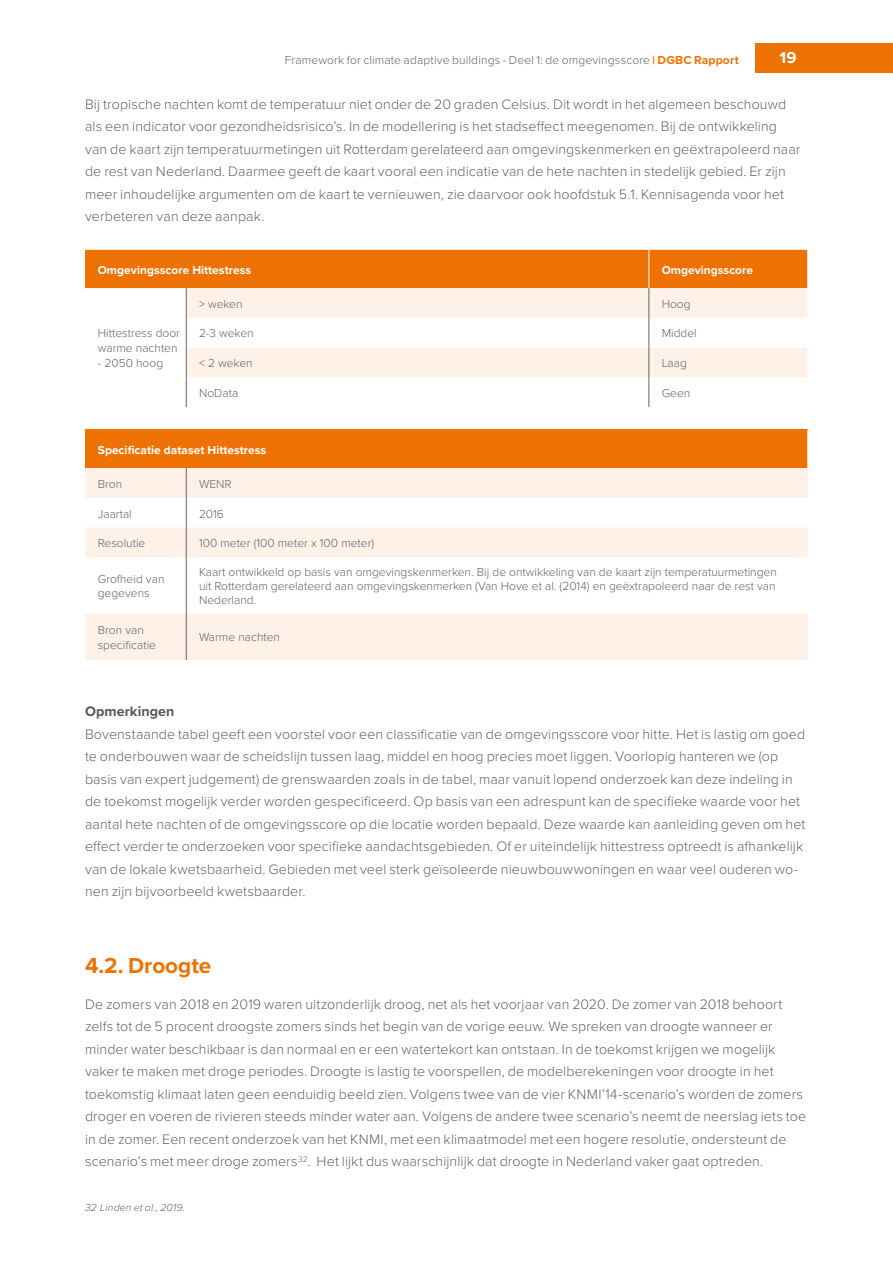
<style>
.page{position:relative;width:893px;height:1263px;background:#fff}
.page>*{position:absolute;margin:0;border:0;box-sizing:border-box;transform-origin:0 0}
.t1{font:700 22.5px "Proxima Nova";color:#ee7203}
.t2{font:700 16.5px "Proxima Nova";color:#fff}
.t3{font:300 14.25px/22.5px "Proxima Nova";letter-spacing:.005em;color:#646363}
.t4{font:700 14.25px "Proxima Nova";letter-spacing:.005em;color:#575756}
.t5{font:300 12px/14.4px "Proxima Nova";color:#646363}
.t6{font:700 12px "Proxima Nova";color:#fff}
.t7{font:italic 300 10.5px "Proxima Nova";letter-spacing:.015em;color:#646363}
.s1{font-weight:700;color:#ee7203}
</style>
<div class="page">
<div style="left:755px;top:43px;width:138px;height:30px;background:#ee7203"></div>
<div style="left:85px;top:250px;width:722px;height:38px;background:#ee7203"></div>
<svg style="left:187px;top:288px;width:620px;height:89px;fill:#fef1e8"></svg>
<hr style="left:649px;top:250px;width:1px;height:38px;background:#fff">
<hr style="left:186px;top:288px;width:1px;height:30px;background:#646363">
<hr style="left:649px;top:288px;width:1px;height:30px;background:#646363">
<hr style="left:186px;top:318px;width:1px;height:30px;background:#646363">
<hr style="left:649px;top:318px;width:1px;height:30px;background:#646363">
<svg style="left:186px;top:348px;width:1px;height:29px"></svg>
<svg style="left:649px;top:348px;width:1px;height:29px"></svg>
<hr style="left:186px;top:377px;width:1px;height:30px;background:#646363">
<hr style="left:649px;top:377px;width:1px;height:30px;background:#646363">
<div style="left:85px;top:430px;width:723px;height:38px;background:#ee7203"></div>
<svg style="left:85px;top:468px;width:723px;height:192px;fill:#fef1e8"></svg>
<hr style="left:807px;top:430px;width:1px;height:38px;background:#fff">
<hr style="left:186px;top:468px;width:1px;height:30px;background:#646363">
<hr style="left:186px;top:498px;width:1px;height:30px;background:#646363">
<svg style="left:186px;top:528px;width:1px;height:29px"></svg>
<hr style="left:186px;top:557px;width:1px;height:56px;background:#646363">
<hr style="left:186px;top:613px;width:1px;height:47px;background:#646363">
<p class="t5" style="left:285px;top:52px;width:455px">Framework for climate adaptive buildings - Deel 1: de omgevingsscore <span class="s1">| DGBC Rapport</span></p>
<p class="t2" style="left:779px;top:45px;width:18px">19</p>
<p class="t3" style="left:85px;top:92px;width:717px">Bij tropische nachten komt de temperatuur niet onder de 20 graden Celsius. Dit wordt in het algemeen beschouwd als een indicator voor gezondheidsrisico’s. In de modellering is het stadseffect meegenomen. Bij de ontwikkeling van de kaart zijn temperatuurmetingen uit Rotterdam gerelateerd aan omgevingskenmerken en geëxtrapoleerd naar de rest van Nederland. Daarmee geeft de kaart vooral een indicatie van de hete nachten in stedelijk gebied. Er zijn meer inhoudelijke argumenten om de kaart te vernieuwen, zie daarvoor ook hoofdstuk 5.1. Kennisagenda voor het verbeteren van deze aanpak.</p>
<p class="t6" style="left:98px;top:261px;width:155px">Omgevingsscore Hittestress</p>
<p class="t6" style="left:662px;top:261px;width:93px">Omgevingsscore</p>
<p class="t5" style="left:98px;top:325px;width:84px;line-height:15px">Hittestress door warme nachten</p>
<p class="t5" style="left:98px;top:355px;width:67px">- 2050 hoog</p>
<p class="t5" style="left:199px;top:296px;width:45px">&gt; weken</p>
<p class="t5" style="left:662px;top:296px;width:30px">Hoog</p>
<p class="t5" style="left:199px;top:326px;width:56px">2-3 weken</p>
<p class="t5" style="left:662px;top:326px;width:37px">Middel</p>
<p class="t5" style="left:199px;top:355px;width:55px">&lt; 2 weken</p>
<p class="t5" style="left:662px;top:355px;width:27px">Laag</p>
<p class="t5" style="left:199px;top:385px;width:41px">NoData</p>
<p class="t5" style="left:662px;top:385px;width:30px">Geen</p>
<p class="t6" style="left:98px;top:441px;width:170px">Specificatie dataset Hittestress</p>
<p class="t5" style="left:98px;top:476px;width:26px">Bron</p>
<p class="t5" style="left:199px;top:476px;width:34px">WENR</p>
<p class="t5" style="left:98px;top:506px;width:36px">Jaartal</p>
<p class="t5" style="left:199px;top:506px;width:26px">2016</p>
<p class="t5" style="left:98px;top:535px;width:49px">Resolutie</p>
<p class="t5" style="left:199px;top:535px;width:177px">100 meter (100 meter x 100 meter)</p>
<p class="t5" style="left:98px;top:571px;width:68px">Grofheid van gegevens</p>
<p class="t5" style="left:199px;top:564px;width:579px;text-align:justify">Kaart ontwikkeld op basis van omgevingskenmerken. Bij de ontwikkeling van de kaart zijn temperatuurmetingen uit Rotterdam gerelateerd aan omgevingskenmerken (Van Hove et al. (2014) en geëxtrapoleerd naar de rest van Nederland.</p>
<p class="t5" style="left:98px;top:622px;width:60px">Bron van specificatie</p>
<p class="t5" style="left:199px;top:629px;width:83px">Warme nachten</p>
<p class="t4" style="left:85px;top:701px;width:91px">Opmerkingen</p>
<p class="t3" style="left:85px;top:722px;width:722px">Bovenstaande tabel geeft een voorstel voor een classificatie van de omgevingsscore voor hitte. Het is lastig om goed te onderbouwen waar de scheidslijn tussen laag, middel en hoog precies moet liggen. Voorlopig hanteren we (op basis van expert judgement) de grenswaarden zoals in de tabel, maar vanuit lopend onderzoek kan deze indeling in de toekomst mogelijk verder worden gespecificeerd. Op basis van een adrespunt kan de specifieke waarde voor het aantal hete nachten of de omgevingsscore op die locatie worden bepaald. Deze waarde kan aanleiding geven om het effect verder te onderzoeken voor specifieke aandachtsgebieden. Of er uiteindelijk hittestress optreedt is afhankelijk van de lokale kwetsbaarheid. Gebieden met veel sterk geïsoleerde nieuwbouwwoningen en waar veel ouderen wo&shy;nen zijn bijvoorbeeld kwetsbaarder.</p>
<h1 class="t1" style="left:85px;top:949px;width:128px">4.2. Droogte</h1>
<p class="t3" style="left:85px;top:992px;width:723px">De zomers van 2018 en 2019 waren uitzonderlijk droog, net als het voorjaar van 2020. De zomer van 2018 behoort zelfs tot de 5 procent droogste zomers sinds het begin van de vorige eeuw. We spreken van droogte wanneer er minder water beschikbaar is dan normaal en er een watertekort kan ontstaan. In de toekomst krijgen we mogelijk vaker te maken met droge periodes. Droogte is lastig te voorspellen, de modelberekeningen voor droogte in het toekomstig klimaat laten geen eenduidig beeld zien. Volgens twee van de vier KNMI’14-scenario’s worden de zomers droger en voeren de rivieren steeds minder water aan. Volgens de andere twee scenario’s neemt de neerslag iets toe in de zomer. Een recent onderzoek van het KNMI, met een klimaatmodel met een hogere resolutie, ondersteunt de scenario’s met meer droge zomers<sup>32</sup>. Het lijkt dus waarschijnlijk dat droogte in Nederland vaker gaat optreden.</p>
<p class="t7" style="left:85px;top:1200px;width:102px">32 Linden et al., 2019.</p>
</div>
